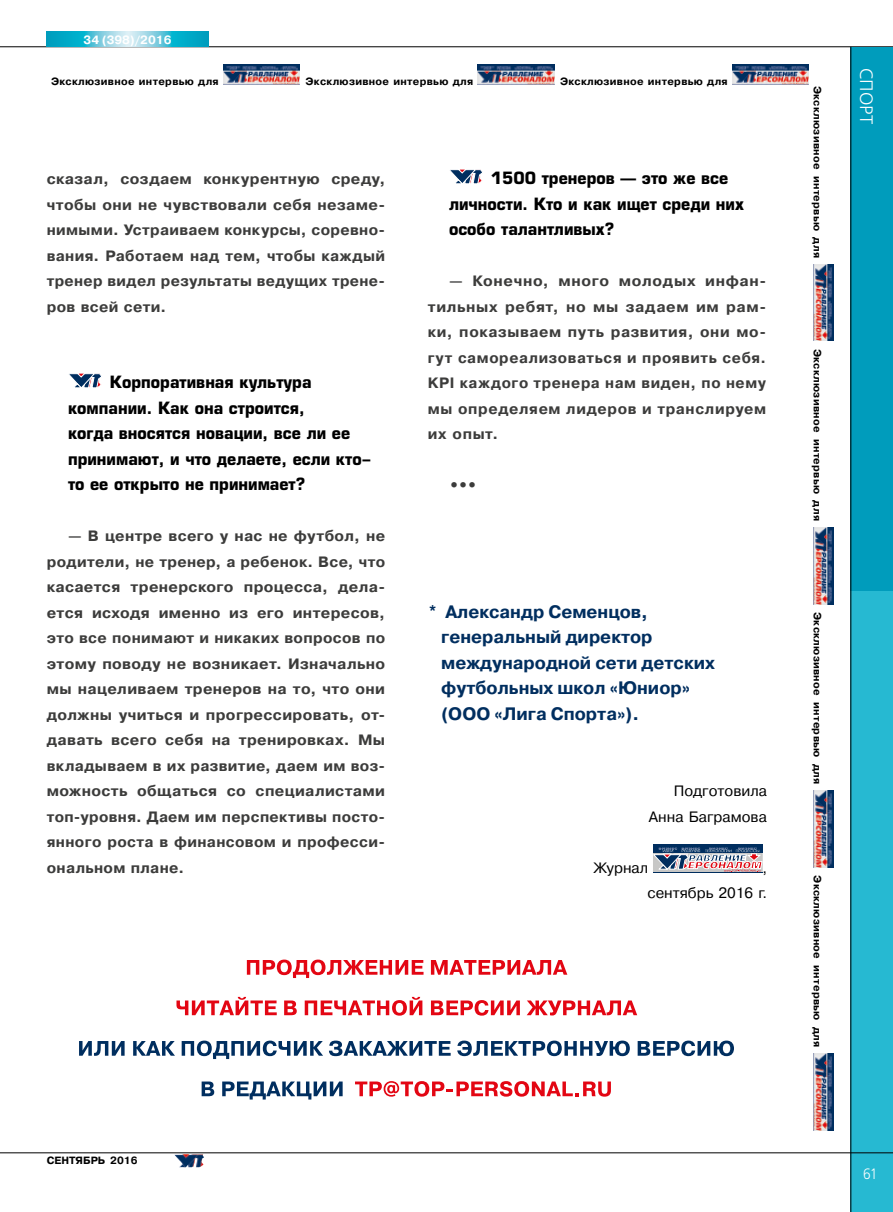
<style>
.page{position:relative;width:893px;height:1212px;background:#fff}
.page>*{position:absolute;margin:0;border:0;box-sizing:border-box;transform-origin:0 0}
.t1{font:700 18px/25.5px "Pragmatica C";color:#002e5f}
.t2{font:18px "Free Set C";color:#fff}
.t3{font:700 16.5px/25.5px "Europe C";color:#000;scale:.95 1}
.t4{font:700 15px/25.5px "Pragmatica C";letter-spacing:.025em;color:#3c3c3b;text-align:justify}
.t5{font:15px/25.5px "Pragmatica C";color:#000;text-align:right}
.t6{font:15px "Free Set C";color:#fff;scale:.9 1}
.t7{font:700 12px "Pragmatica C";color:#fff}
.t8{font:700 10.5px "Pragmatica C";letter-spacing:.03em;color:#000}
.t9{font:700 10.5px "Pragmatica C";color:#000}
</style>
<div class="page">
<div style="left:850px;top:590px;width:43px;height:622px;background:#26b9d2"></div>
<hr style="left:0;top:46px;width:893px;height:1px;background:#000">
<hr style="left:0;top:1152px;width:893px;height:1px;background:#000">
<img style="left:223px;top:65px;width:77px;height:20px">
<img style="left:477px;top:65px;width:77px;height:20px">
<img style="left:732px;top:65px;width:77px;height:20px">
<svg style="left:47px;top:31px;width:161px;height:16px;background:#4cbfd6"></svg>
<div style="left:850px;top:47px;width:43px;height:543px;background:#009cbc"></div>
<img style="left:814px;top:264px;width:19px;height:77px">
<img style="left:814px;top:527px;width:19px;height:77px">
<img style="left:814px;top:790px;width:19px;height:77px">
<img style="left:814px;top:1053px;width:19px;height:77px">
<hr style="left:850px;top:47px;width:1px;height:1165px;background:#000">
<img style="left:174px;top:1154px;width:30px;height:13px">
<svg style="left:69px;top:373px;width:32px;height:15px"></svg>
<svg style="left:450px;top:169px;width:33px;height:15px"></svg>
<div style="left:653px;top:844px;width:109px;height:9px;background:#002e5f"></div>
<svg style="left:653px;top:847px;width:110px;height:26px"></svg>
<svg style="left:247px;top:959px;width:176px;height:19px"></svg>
<svg style="left:431px;top:960px;width:136px;height:15px"></svg>
<svg style="left:176px;top:997px;width:101px;height:18px"></svg>
<svg style="left:284px;top:1000px;width:13px;height:15px"></svg>
<svg style="left:305px;top:997px;width:117px;height:18px"></svg>
<svg style="left:431px;top:1000px;width:89px;height:15px"></svg>
<svg style="left:527px;top:1000px;width:110px;height:16px"></svg>
<svg style="left:79px;top:1041px;width:46px;height:15px"></svg>
<svg style="left:133px;top:1041px;width:42px;height:15px"></svg>
<svg style="left:182px;top:1040px;width:141px;height:19px"></svg>
<svg style="left:329px;top:1040px;width:122px;height:16px"></svg>
<svg style="left:457px;top:1040px;width:173px;height:16px"></svg>
<svg style="left:638px;top:1040px;width:96px;height:16px"></svg>
<svg style="left:202px;top:1081px;width:12px;height:15px"></svg>
<svg style="left:222px;top:1081px;width:121px;height:18px"></svg>
<svg style="left:355px;top:1081px;width:256px;height:15px"></svg>
<p class="t7" style="left:84px;top:33px;width:90px">34 (398)/2016</p>
<p class="t8" style="left:51px;top:75px;width:169px">Эксклюзивное интервью для</p>
<p class="t8" style="left:305px;top:75px;width:169px">Эксклюзивное интервью для</p>
<p class="t8" style="left:560px;top:75px;width:169px">Эксклюзивное интервью для</p>
<p class="t4" style="left:47px;top:166px;width:340px">сказал, создаем конкурентную среду, чтобы они не чувствовали себя незаме&shy;нимыми. Устраиваем конкурсы, соревно&shy;вания. Работаем над тем, чтобы каждый тренер видел результаты ведущих трене&shy;ров всей сети.</p>
<p class="t3" style="left:68px;top:369px;width:321px;text-indent:42px">Корпоративная культура компании. Как она строится,<br>когда вносятся новации, все ли ее принимают, и что делаете, если кто&shy;то ее открыто не принимает?</p>
<p class="t4" style="left:47px;top:523px;width:340px;text-indent:21px">— В центре всего у нас не футбол, не родители, не тренер, а ребенок. Все, что касается тренерского процесса, дела&shy;ется исходя именно из его интересов, это все понимают и никаких вопросов по этому поводу не возникает. Изначально мы нацеливаем тренеров на то, что они должны учиться и прогрессировать, от&shy;давать всего себя на тренировках. Мы вкладываем в их развитие, даем им воз&shy;можность общаться со специалистами топ-уровня. Даем им перспективы посто&shy;янного роста в финансовом и професси&shy;ональном плане.</p>
<p class="t3" style="left:449px;top:165px;width:312px;text-indent:42px">1500 тренеров — это же все личности. Кто и как ищет среди них особо талантливых?</p>
<p class="t4" style="left:428px;top:268px;width:340px;text-indent:21px">— Конечно, много молодых инфан&shy;тильных ребят, но мы задаем им рам&shy;ки, показываем путь развития, они мо&shy;гут самореализоваться и проявить себя.<br>KPI каждого тренера нам виден, по нему мы определяем лидеров и транслируем их опыт.</p>
<p class="t4" style="left:449px;top:472px;width:30px">•••</p>
<p class="t1" style="left:441px;top:599px;width:275px;text-indent:-13px">* Александр Семенцов, генеральный директор международной сети детских футбольных школ «Юниор» (ООО «Лига Спорта»).</p>
<p class="t5" style="left:649px;top:778px;width:120px">Подготовила<br>Анна Баграмова</p>
<p class="t5" style="left:593px;top:855px;width:56px">Журнал</p>
<p class="t5" style="left:647px;top:855px;width:121px">,<br>сентябрь 2016 г.</p>
<p class="t9" style="left:47px;top:1155px;width:92px">СЕНТЯБРЬ 2016</p>
<p class="t8" style="left:823px;top:86px;width:174px;rotate:90deg">Эксклюзивное интервью для</p>
<p class="t8" style="left:823px;top:349px;width:174px;rotate:90deg">Эксклюзивное интервью для</p>
<p class="t8" style="left:823px;top:612px;width:174px;rotate:90deg">Эксклюзивное интервью для</p>
<p class="t8" style="left:823px;top:875px;width:174px;rotate:90deg">Эксклюзивное интервью для</p>
<p class="t2" style="left:873px;top:68px;width:57px;rotate:90deg">СПОРТ</p>
<p class="t6" style="left:863px;top:1168px;width:16px">61</p>
</div>
